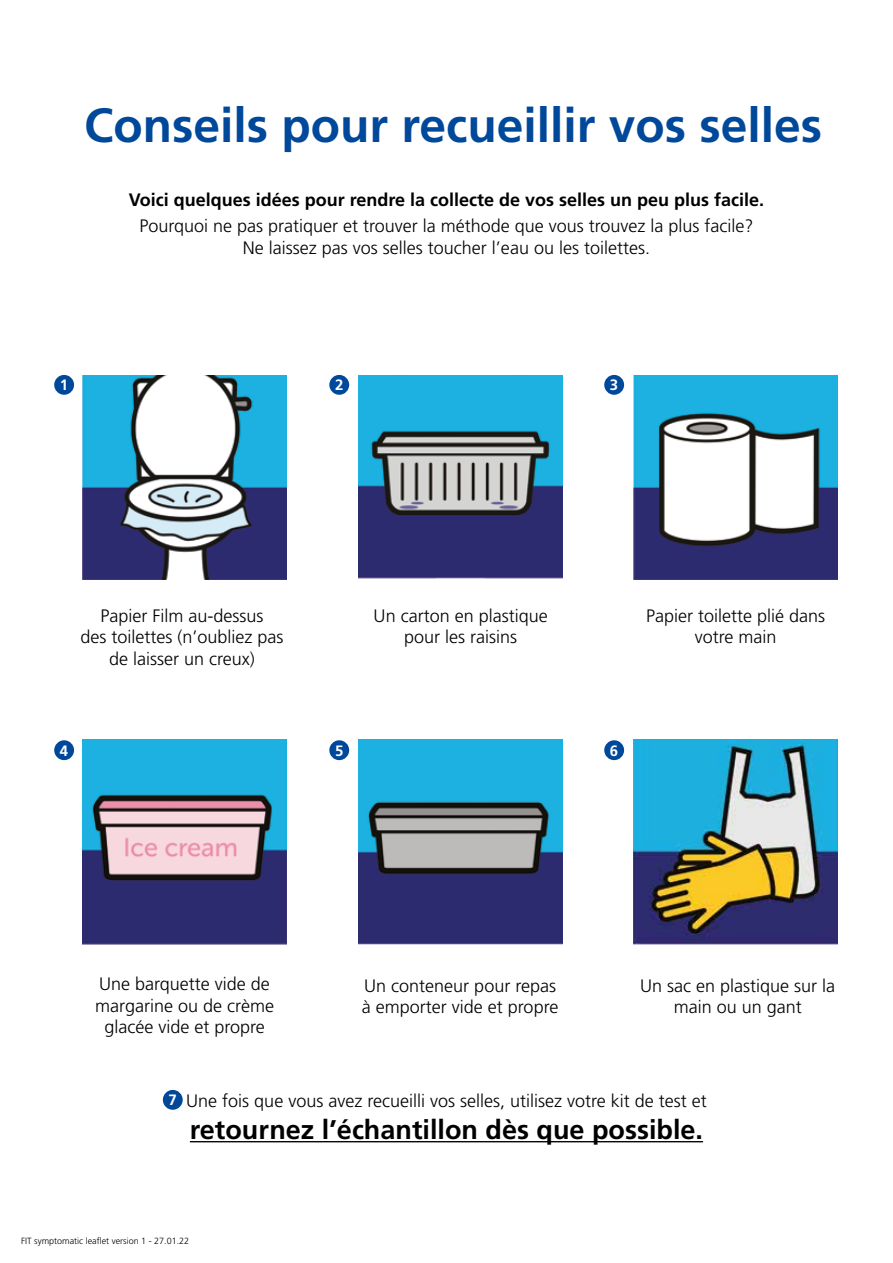
<style>
.page{position:relative;width:893px;height:1263px;background:#fff}
.page>*{position:absolute;margin:0;border:0;box-sizing:border-box;transform-origin:0 0}
.t1{font:700 48px "Frutiger";color:#00489a}
.t2{font:700 27px "Frutiger";color:#000}
.t3{font:300 18px/21.6px "Frutiger";color:#000;text-align:center}
.t4{font:700 18px "Frutiger";color:#000}
.t5{font:700 15px "Frutiger";color:#fff}
.t6{font:300 9px "Frutiger";color:#000}
</style>
<div class="page">
<img style="left:83px;top:375px;width:204px;height:204px">
<img style="left:83px;top:740px;width:204px;height:204px">
<img style="left:358px;top:375px;width:204px;height:204px">
<img style="left:358px;top:740px;width:204px;height:204px">
<img style="left:634px;top:375px;width:204px;height:204px">
<img style="left:634px;top:740px;width:204px;height:204px">
<hr style="left:190px;top:1141px;width:513px;height:1px;background:#000">
<div style="left:54px;top:375px;width:20px;height:20px;background:#00489a;border-radius:50%"></div>
<div style="left:54px;top:740px;width:20px;height:20px;background:#00489a;border-radius:50%"></div>
<div style="left:163px;top:1090px;width:20px;height:20px;background:#00489a;border-radius:50%"></div>
<div style="left:329px;top:375px;width:20px;height:20px;background:#00489a;border-radius:50%"></div>
<div style="left:329px;top:740px;width:20px;height:20px;background:#00489a;border-radius:50%"></div>
<div style="left:604px;top:375px;width:20px;height:20px;background:#00489a;border-radius:50%"></div>
<div style="left:604px;top:740px;width:20px;height:20px;background:#00489a;border-radius:50%"></div>
<h1 class="t1" style="left:84px;top:97px;width:739px">Conseils pour recueillir vos selles</h1>
<p class="t5" style="left:60px;top:376px;width:10px">1</p>
<p class="t4" style="left:129px;top:189px;width:637px">Voici quelques idées pour rendre la collecte de vos selles un peu plus facile.</p>
<p class="t3" style="left:139px;top:215px;width:616px">Pourquoi ne pas pratiquer et trouver la méthode que vous trouvez la plus facile?<br>Ne laissez pas vos selles toucher l’eau ou les toilettes.</p>
<p class="t5" style="left:335px;top:376px;width:10px">2</p>
<p class="t5" style="left:610px;top:376px;width:10px">3</p>
<p class="t3" style="left:81px;top:605px;width:205px">Papier Film au-dessus<br>des toilettes (n’oubliez pas de laisser un creux)</p>
<p class="t5" style="left:60px;top:742px;width:10px">4</p>
<p class="t3" style="left:374px;top:605px;width:176px">Un carton en plastique pour les raisins</p>
<p class="t5" style="left:335px;top:742px;width:10px">5</p>
<p class="t3" style="left:646px;top:605px;width:181px">Papier toilette plié dans votre main</p>
<p class="t5" style="left:610px;top:742px;width:10px">6</p>
<p class="t3" style="left:95px;top:973px;width:181px">Une barquette vide de margarine ou de crème glacée vide et propre</p>
<p class="t3" style="left:362px;top:975px;width:198px;text-align:left">Un conteneur pour repas à emporter vide et propre</p>
<p class="t3" style="left:640px;top:975px;width:197px">Un sac en plastique sur la main ou un gant</p>
<p class="t5" style="left:169px;top:1091px;width:10px">7</p>
<p class="t3" style="left:186px;top:1090px;width:522px">Une fois que vous avez recueilli vos selles, utilisez votre kit de test et</p>
<h2 class="t2" style="left:190px;top:1114px;width:515px">retournez l’échantillon dès que possible.</h2>
<p class="t6" style="left:21px;top:1236px;width:170px">FIT symptomatic leaflet version 1 - 27.01.22</p>
</div>
